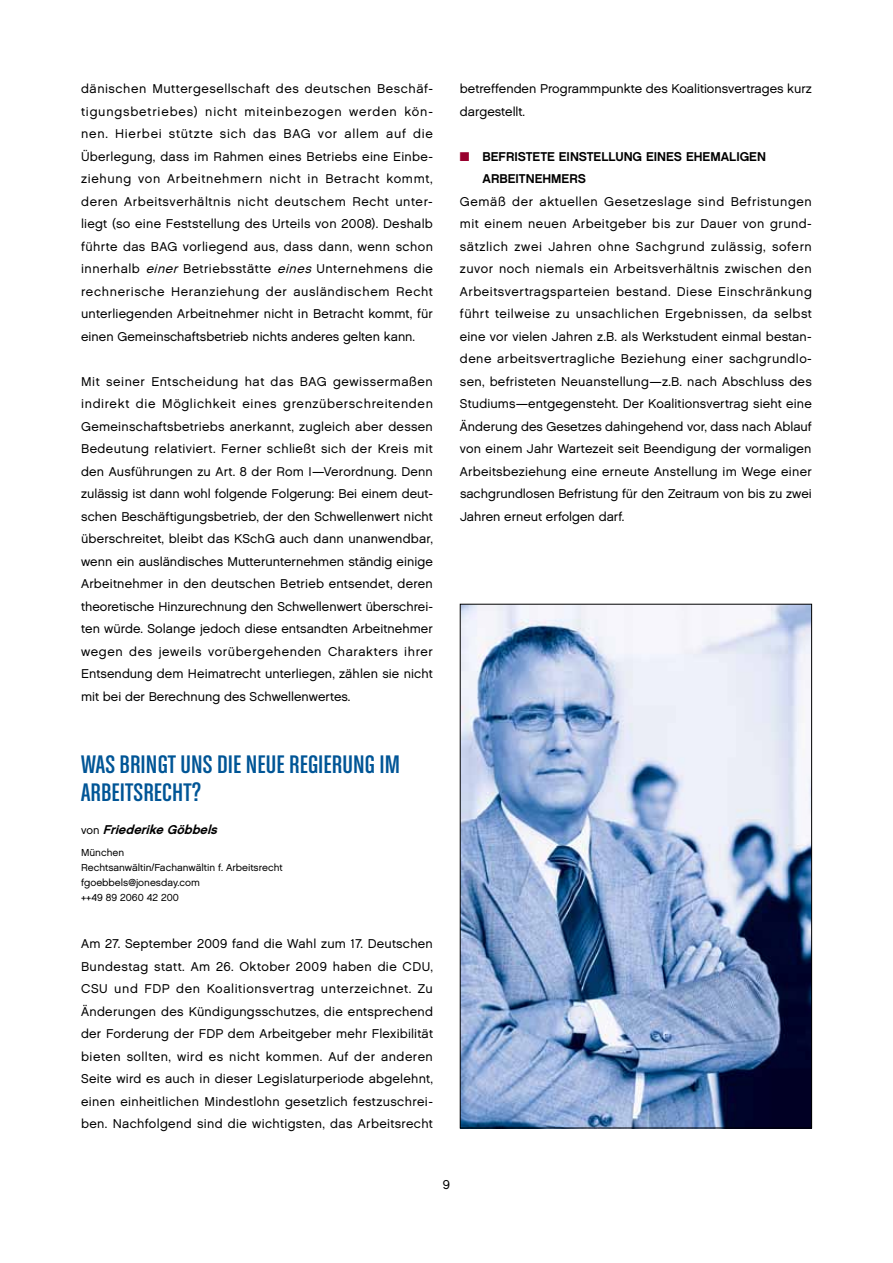
<style>
.page{position:relative;width:893px;height:1263px;background:#fff}
.page>*{position:absolute;margin:0;border:0;box-sizing:border-box;transform-origin:0 0}
.t1{font:27px/27.8px "Chalet Comprime Cologne Sixty";letter-spacing:.005em;color:#005596;scale:1.1 1}
.t2{font:12.75px/22.5px "Chalet London Nineteen Sixty";color:#000;text-align:justify}
.t3{font:12.75px/22.5px "Chalet New York Nineteen Sixty";color:#000}
.t4{font:italic 12.75px "Chalet New York Nineteen Sixty";color:#000}
.t5{font:10.2px/15px "Chalet London Nineteen Sixty";color:#000}
.s1{font-style:italic}
.s2{color:#98002e}
.s3{font-family:"Chalet London Nineteen Sixty";font-style:normal;font-size:11.25px}
</style>
<div class="page">
<img style="left:462px;top:606px;width:348px;height:520px">
<p class="t2" style="left:81px;top:77px;width:353px">dänischen Muttergesellschaft des deutschen Beschäf&shy;tigungsbetriebes) nicht miteinbezogen werden kön&shy;nen. Hierbei stützte sich das BAG vor allem auf die Überlegung, dass im Rahmen eines Betriebs eine Einbe&shy;ziehung von Arbeitnehmern nicht in Betracht kommt, deren Arbeitsverhältnis nicht deutschem Recht unter&shy;liegt (so eine Feststellung des Urteils von 2008). Deshalb führte das BAG vorliegend aus, dass dann, wenn schon innerhalb <span class="s1">einer</span> Betriebsstätte <span class="s1">eines</span>Unternehmens die rechnerische Heranziehung der ausländischem Recht unterliegenden Arbeitnehmer nicht in Betracht kommt, für einen Gemeinschaftsbetrieb nichts anderes gelten kann.</p>
<p class="t2" style="left:81px;top:370px;width:353px">Mit seiner Entscheidung hat das BAG gewissermaßen indirekt die Möglichkeit eines grenzüberschreitenden Gemeinschaftsbetriebs anerkannt, zugleich aber dessen Bedeutung relativiert. Ferner schließt sich der Kreis mit den Ausführungen zu Art. 8 der Rom I—Verordnung. Denn zulässig ist dann wohl folgende Folgerung: Bei einem deut&shy;schen Beschäftigungsbetrieb, der den Schwellenwert nicht überschreitet, bleibt das KSchG auch dann unanwendbar, wenn ein ausländisches Mutterunternehmen ständig einige Arbeitnehmer in den deutschen Betrieb entsendet, deren theoretische Hinzurechnung den Schwellenwert überschrei&shy;ten würde. Solange jedoch diese entsandten Arbeitnehmer wegen des jeweils vorübergehenden Charakters ihrer Entsendung dem Heimatrecht unterliegen, zählen sie nicht mit bei der Berechnung des Schwellenwertes.</p>
<p class="t2" style="left:460px;top:77px;width:353px">betreffenden Programmpunkte des Koalitionsvertrages kurz dargestellt.</p>
<p class="t3" style="left:482px;top:145px;width:285px;text-indent:-23px"><span class="s2">■</span> BEFRISTETE EINSTELLUNG EINES EHEMALIGEN<br>ARBEITNEHMERS</p>
<p class="t2" style="left:460px;top:190px;width:353px">Gemäß der aktuellen Gesetzeslage sind Befristungen mit einem neuen Arbeitgeber bis zur Dauer von grund&shy;sätzlich zwei Jahren ohne Sachgrund zulässig, sofern zuvor noch niemals ein Arbeitsverhältnis zwischen den Arbeitsvertragsparteien bestand. Diese Einschränkung führt teilweise zu unsachlichen Ergebnissen, da selbst eine vor vielen Jahren z.B. als Werkstudent einmal bestan&shy;dene arbeitsvertragliche Beziehung einer sachgrundlo&shy;sen, befristeten Neuanstellung—z.B. nach Abschluss des Studiums—entgegensteht. Der Koalitionsvertrag sieht eine Änderung des Gesetzes dahingehend vor, dass nach Ablauf von einem Jahr Wartezeit seit Beendigung der vormaligen Arbeitsbeziehung eine erneute Anstellung im Wege einer sachgrundlosen Befristung für den Zeitraum von bis zu zwei Jahren erneut erfolgen darf.</p>
<h1 class="t1" style="left:81px;top:750px;width:291px">WAS BRINGT UNS DIE NEUE REGIERUNG IM<br>ARBEITSRECHT</h1>
<h1 class="t1" style="left:192px;top:778px;width:10px">?</h1>
<p class="t4" style="left:81px;top:822px;width:141px"><span class="s3">v o n</span> FriederikeGöbbels</p>
<p class="t5" style="left:81px;top:845px;width:203px">München<br>Rechtsanwältin/Fachanwältin f. Arbeitsrecht fgoebbels@jonesday.com<br>++49 89 2060 42 200</p>
<p class="t2" style="left:81px;top:932px;width:353px">Am 27. September 2009 fand die Wahl zum 17. Deutschen Bundestag statt. Am 26. Oktober 2009 haben die CDU, CSU und FDP den Koalitionsvertrag unterzeichnet. Zu Änderungen des Kündigungsschutzes, die entsprechend der Forderung der FDP dem Arbeitgeber mehr Flexibilität bieten sollten, wird es nicht kommen. Auf der anderen Seite wird es auch in dieser Legislaturperiode abgelehnt, einen einheitlichen Mindestlohn gesetzlich festzuschrei&shy;ben. Nachfolgend sind die wichtigsten, das Arbeitsrecht</p>
<p class="t2" style="left:443px;top:1173px;width:9px">9</p>
</div>
